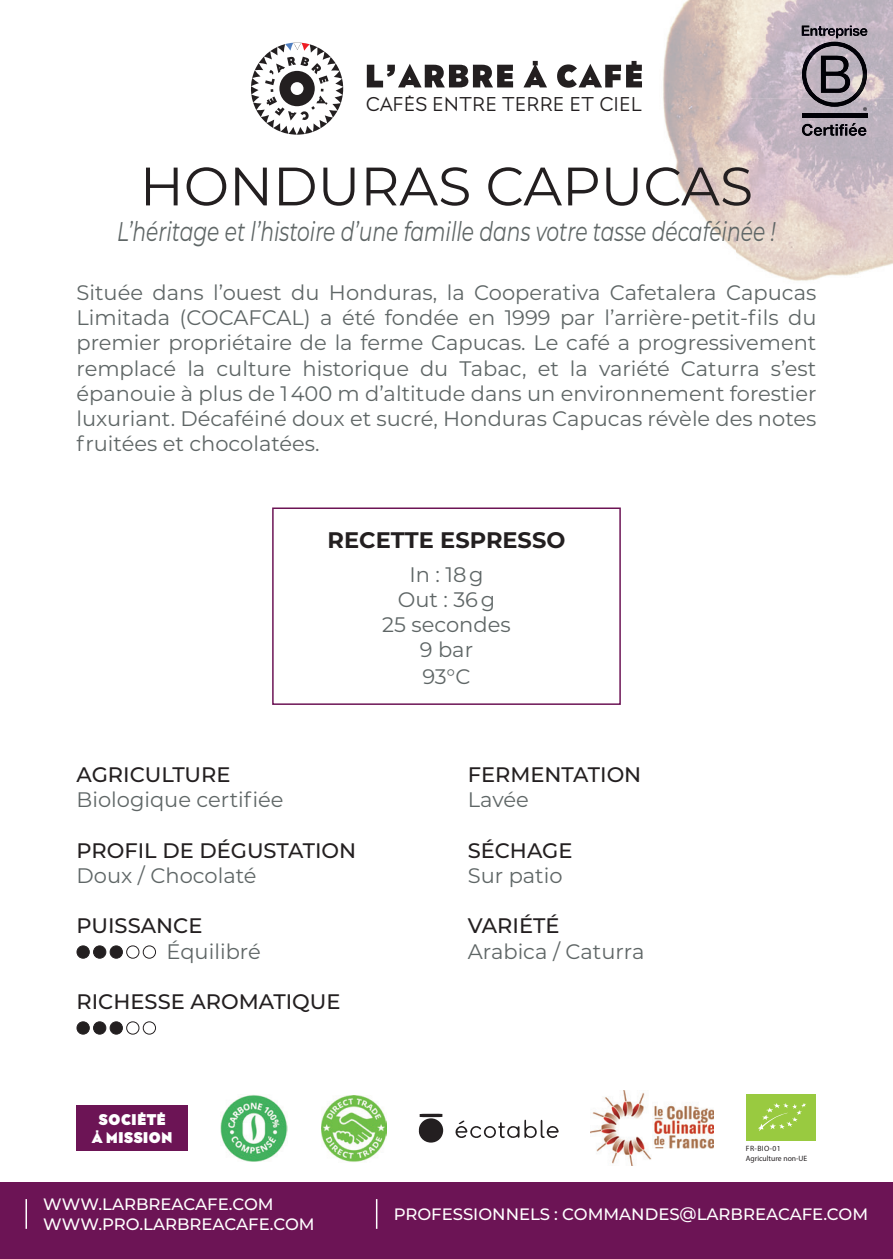
<style>
.page{position:relative;width:893px;height:1259px;background:#fff}
.page>*{position:absolute;margin:0;border:0;box-sizing:border-box;transform-origin:0 0}
.t1{font:54px "Montserrat";color:#231f20}
.t2{font:italic 27px "Montserrat";color:#5f6666;scale:.75 1}
.t3{font:700 22.5px "Montserrat";color:#231f20}
.t4{font:21px/25.2px "Montserrat";color:#5f6666;text-align:justify}
.t5{font:500 21px "Montserrat";color:#231f20}
.t6{font:19.2px "Arbre";color:#231f20}
.t7{font:500 16.5px/19.8px "Montserrat";color:#fff}
.t8{font:900 15px/18px "Arbre";color:#fff;text-align:center}
.t9{font:7.8px "Myriad Pro";color:#231f20}
</style>
<div class="page">
<div style="left:0;top:1182px;width:893px;height:77px;background:#6c1455"></div>
<img style="left:663px;top:0;width:230px;height:281px">
<svg style="left:802px;top:123px;width:64px;height:13px"></svg>
<img style="left:802px;top:114px;width:65px;height:4px">
<svg style="left:802px;top:26px;width:65px;height:85px;background:#847d86"></svg>
<div style="left:77px;top:946px;width:12px;height:12px;background:#231f20;border-radius:50%"></div>
<div style="left:77px;top:945px;width:13px;height:13px;border:1px solid #231f20;border-radius:50%"></div>
<div style="left:94px;top:946px;width:12px;height:12px;background:#231f20;border-radius:50%"></div>
<div style="left:93px;top:945px;width:13px;height:13px;border:1px solid #231f20;border-radius:50%"></div>
<div style="left:110px;top:946px;width:12px;height:12px;background:#231f20;border-radius:50%"></div>
<div style="left:110px;top:945px;width:13px;height:13px;border:1px solid #231f20;border-radius:50%"></div>
<div style="left:126px;top:945px;width:13px;height:13px;border:1px solid #231f20;border-radius:50%"></div>
<div style="left:143px;top:945px;width:13px;height:13px;border:1px solid #231f20;border-radius:50%"></div>
<div style="left:77px;top:1022px;width:12px;height:12px;background:#231f20;border-radius:50%"></div>
<div style="left:77px;top:1021px;width:13px;height:13px;border:1px solid #231f20;border-radius:50%"></div>
<div style="left:94px;top:1022px;width:12px;height:12px;background:#231f20;border-radius:50%"></div>
<div style="left:93px;top:1021px;width:13px;height:13px;border:1px solid #231f20;border-radius:50%"></div>
<div style="left:110px;top:1022px;width:12px;height:12px;background:#231f20;border-radius:50%"></div>
<div style="left:110px;top:1021px;width:13px;height:13px;border:1px solid #231f20;border-radius:50%"></div>
<div style="left:126px;top:1021px;width:13px;height:13px;border:1px solid #231f20;border-radius:50%"></div>
<div style="left:143px;top:1021px;width:13px;height:13px;border:1px solid #231f20;border-radius:50%"></div>
<div style="left:272px;top:507px;width:349px;height:198px;border:2px solid #6c1455"></div>
<div style="left:418px;top:1118px;width:25px;height:24px;background:#231f20;border-radius:50%"></div>
<svg style="left:420px;top:1113px;width:22px;height:4px"></svg>
<svg style="left:455px;top:1119px;width:104px;height:19px"></svg>
<img style="left:591px;top:1091px;width:123px;height:74px">
<div style="left:746px;top:1093px;width:70px;height:47px;background:#99ca40"></div>
<svg style="left:758px;top:1103px;width:48px;height:28px"></svg>
<img style="left:221px;top:1095px;width:67px;height:66px">
<img style="left:321px;top:1095px;width:66px;height:67px">
<div style="left:77px;top:1105px;width:111px;height:46px;background:#6c1455"></div>
<svg style="left:376px;top:1199px;width:1px;height:29px"></svg>
<svg style="left:26px;top:1199px;width:1px;height:29px"></svg>
<svg style="left:251px;top:43px;width:92px;height:92px"></svg>
<svg style="left:367px;top:64px;width:146px;height:23px"></svg>
<svg style="left:523px;top:61px;width:24px;height:26px"></svg>
<svg style="left:557px;top:61px;width:85px;height:27px"></svg>
<p class="t6" style="left:365px;top:94px;width:278px">CAFÉS ENTRE TERRE ET CIEL</p>
<h1 class="t1" style="left:140px;top:149px;width:615px">HONDURAS CAPUCAS</h1>
<p class="t2" style="left:117px;top:212px;width:880px">L’héritage et l’histoire d’une famille dans votre tasse décaféinée !</p>
<p class="t4" style="left:77px;top:279px;width:741px">Située dans l’ouest du Honduras, la Cooperativa Cafetalera Capucas Limitada (COCAFCAL) a été fondée en 1999 par l’arrière-petit-fils du premier propriétaire de la ferme Capucas. Le café a progressivement remplacé la culture historique du Tabac, et la variété Caturra s’est épanouie à plus de 1 400 m d’altitude dans un environnement forestier luxuriant. Décaféiné doux et sucré, Honduras Capucas révèle des notes fruitées et chocolatées.</p>
<p class="t3" style="left:328px;top:523px;width:239px">RECETTE ESPRESSO</p>
<p class="t4" style="left:382px;top:560px;width:130px;text-align:center">In : 18 g<br>Out : 36 g<br>25 secondes<br>9 bar<br>93°C</p>
<p class="t5" style="left:77px;top:759px;width:155px">AGRICULTURE</p>
<p class="t4" style="left:77px;top:786px;width:209px">Biologique certifiée</p>
<p class="t5" style="left:77px;top:835px;width:281px">PROFIL DE DÉGUSTATION</p>
<p class="t4" style="left:77px;top:862px;width:182px">Doux / Chocolaté</p>
<p class="t5" style="left:77px;top:911px;width:127px">PUISSANCE</p>
<p class="t4" style="left:166px;top:938px;width:96px">Équilibré</p>
<p class="t5" style="left:77px;top:987px;width:266px">RICHESSE AROMATIQUE</p>
<p class="t8" style="left:92px;top:1110px;width:82px">SOCIÉTÉ<br>À MISSION</p>
<p class="t5" style="left:468px;top:759px;width:175px">FERMENTATION</p>
<p class="t4" style="left:468px;top:786px;width:63px">Lavée</p>
<p class="t5" style="left:468px;top:835px;width:106px">SÉCHAGE</p>
<p class="t4" style="left:468px;top:862px;width:96px">Sur patio</p>
<p class="t5" style="left:468px;top:911px;width:93px">VARIÉTÉ</p>
<p class="t4" style="left:468px;top:938px;width:178px">Arabica / Caturra</p>
<p class="t9" style="left:746px;top:1143px;width:36px">FR-BIO-01</p>
<p class="t9" style="left:746px;top:1153px;width:63px">Agriculture non-UE</p>
<p class="t7" style="left:43px;top:1193px;width:273px">WWW.LARBREACAFE.COM<br>WWW.PRO.LARBREACAFE.COM</p>
<p class="t7" style="left:394px;top:1203px;width:476px">PROFESSIONNELS : COMMANDES@LARBREACAFE.COM</p>
</div>
